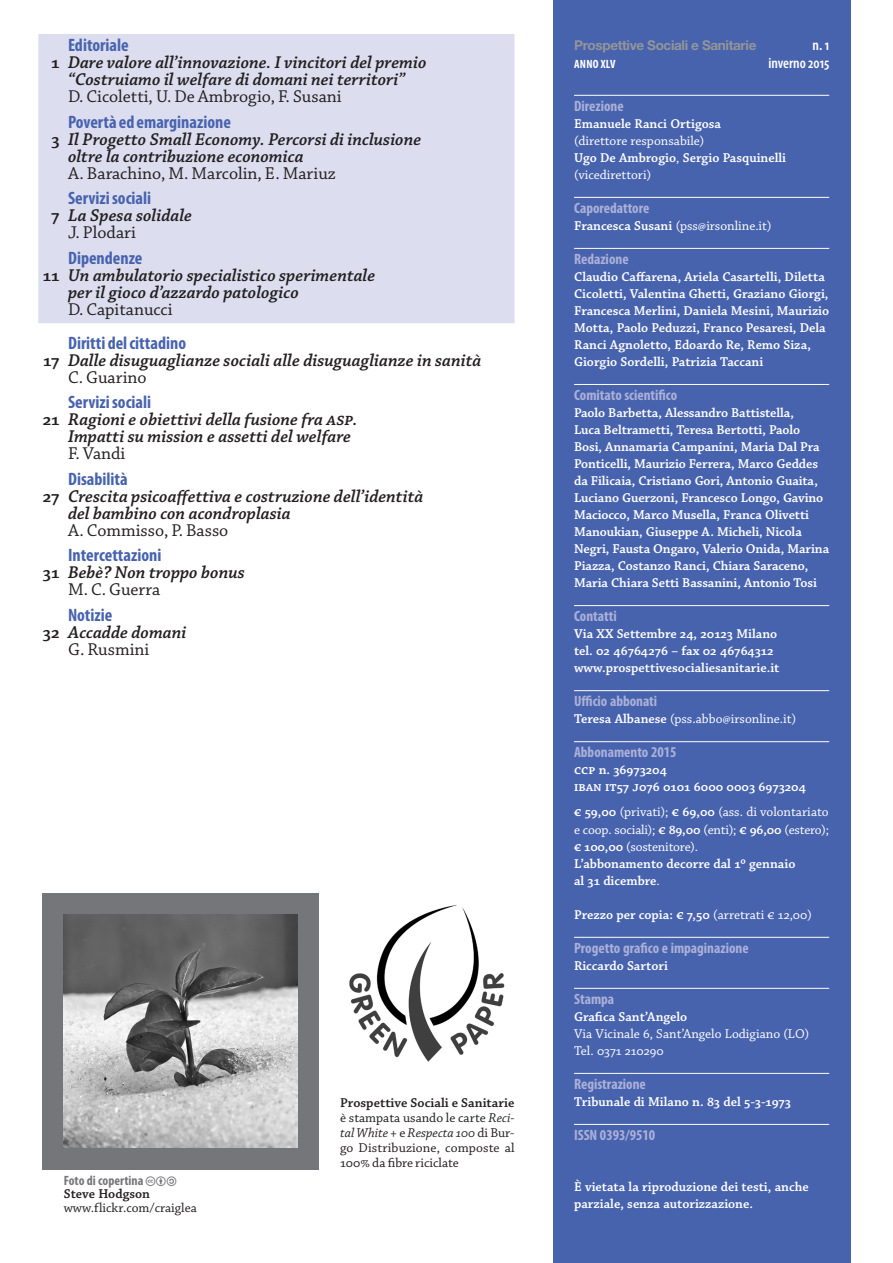
<style>
.page{position:relative;width:893px;height:1263px;background:#fff}
.page>*{position:absolute;margin:0;border:0;box-sizing:border-box;transform-origin:0 0}
.t1{font:italic 600 18px/17px "Chaparral Pro";color:#231f20}
.t2{font:700 condensed 18px "Myriad Pro";color:#4863ae}
.t3{font:18px "Chaparral Pro";color:#231f20}
.t4{font:700 condensed 15px "Myriad Pro";color:#abb0d8}
.t5{font:600 condensed 15px "Myriad Pro";color:#fff}
.t6{font:600 13.5px/17px "Chaparral Pro";color:#fff}
.t7{font:13.5px/17px "Chaparral Pro";color:#fff}
.t8{font:13.5px/15px "Chaparral Pro";color:#231f20;text-align:justify}
.t9{font:700 13.5px "Helvetica Neue LT Pro";letter-spacing:-.025em;color:#939598}
.t10{font:700 condensed 13.5px "Myriad Pro";color:#757679}
.t11{font:600 13.5px "Chaparral Pro";color:#231f20}
.t12{font:700 condensed 12px "Myriad Pro";letter-spacing:.02em;color:#fff}
.s1{font-style:normal}
.s2{font-weight:400;font-style:normal}
.s3{font-weight:600}
.s4{font-style:italic}
.s5{font-weight:400}
</style>
<div class="page">
<div style="left:553px;top:0;width:297px;height:1263px;background:#4863ae"></div>
<hr style="left:574px;top:95px;width:255px;height:1px;background:#fff">
<hr style="left:574px;top:197px;width:255px;height:1px;background:#fff">
<hr style="left:574px;top:248px;width:255px;height:1px;background:#fff">
<hr style="left:574px;top:384px;width:255px;height:1px;background:#fff">
<hr style="left:574px;top:605px;width:255px;height:1px;background:#fff">
<hr style="left:574px;top:690px;width:255px;height:1px;background:#fff">
<hr style="left:574px;top:741px;width:255px;height:1px;background:#fff">
<hr style="left:574px;top:937px;width:255px;height:1px;background:#fff">
<hr style="left:574px;top:988px;width:255px;height:1px;background:#fff">
<hr style="left:574px;top:1073px;width:255px;height:1px;background:#fff">
<hr style="left:574px;top:1124px;width:255px;height:1px;background:#fff">
<div style="left:43px;top:893px;width:276px;height:276px;background:#757679"></div>
<img style="left:64px;top:914px;width:233px;height:233px">
<img style="left:349px;top:905px;width:156px;height:157px">
<svg style="left:38px;top:34px;width:476px;height:289px;background:#dcdeef"></svg>
<h1 class="t2" style="left:68px;top:34px;width:62px">Editoriale</h1>
<h1 class="t1" style="left:51px;top:55px;width:377px;text-align:center"><span class="s1">1</span> Dare valore all’innovazione. I vincitori del premio “Costruiamo il welfare di domani nei territori”</h1>
<h1 class="t3" style="left:68px;top:86px;width:275px">D. Cicoletti, U. De Ambrogio, F. Susani</h1>
<h1 class="t2" style="left:68px;top:110px;width:164px">Povertà ed emarginazione</h1>
<h1 class="t1" style="left:68px;top:131px;width:355px;text-indent:-17px"><span class="s1">3</span> Il Progetto Small Economy. Percorsi di inclusione oltre la contribuzione economica</h1>
<h1 class="t3" style="left:68px;top:163px;width:269px">A. Barachino, M. Marcolin, E. Mariuz</h1>
<h1 class="t2" style="left:68px;top:187px;width:85px">Servizi sociali</h1>
<h1 class="t1" style="left:68px;top:208px;width:125px;text-indent:-17px"><span class="s1">7</span> La Spesa solidale<br><span class="s2">J. Plodari</span></h1>
<h1 class="t2" style="left:68px;top:246px;width:76px">Dipendenze</h1>
<h1 class="t1" style="left:68px;top:267px;width:309px;text-indent:-25px"><span class="s1">11</span> Un ambulatorio specialistico sperimentale per il gioco d’azzardo patologico</h1>
<h1 class="t3" style="left:68px;top:299px;width:106px">D. Capitanucci</h1>
<h1 class="t2" style="left:68px;top:331px;width:120px">Diritti del cittadino</h1>
<h1 class="t1" style="left:68px;top:352px;width:415px;text-indent:-25px"><span class="s1">17</span> Dalle disuguaglianze sociali alle disuguaglianze in sanità<br><span class="s2">C. Guarino</span></h1>
<h1 class="t2" style="left:68px;top:391px;width:85px">Servizi sociali</h1>
<h1 class="t1" style="left:68px;top:412px;width:291px;text-indent:-25px"><span class="s1">21</span> Ragioni e obiettivi della fusione fra ASP.<br>Impatti su mission e assetti del welfare</h1>
<h1 class="t3" style="left:68px;top:444px;width:59px">F. Vandi</h1>
<h1 class="t2" style="left:68px;top:467px;width:61px">Disabilità</h1>
<h1 class="t1" style="left:68px;top:488px;width:357px;text-indent:-25px"><span class="s1">27</span> Crescita psicoaffettiva e costruzione dell’identità del bambino con acondroplasia</h1>
<h1 class="t3" style="left:68px;top:520px;width:162px">A. Commisso, P. Basso</h1>
<h1 class="t2" style="left:68px;top:544px;width:95px">Intercettazioni</h1>
<h1 class="t1" style="left:68px;top:565px;width:178px;text-indent:-25px"><span class="s1">31</span> Bebè? Non troppo bonus<br><span class="s2">M. C. Guerra</span></h1>
<h1 class="t2" style="left:68px;top:604px;width:46px">Notizie</h1>
<h1 class="t1" style="left:68px;top:624px;width:120px;text-indent:-25px"><span class="s1">32</span> Accadde domani<br><span class="s2">G. Rusmini</span></h1>
<p class="t10" style="left:64px;top:1172px;width:81px">Foto di copertina</p>
<p class="t11" style="left:64px;top:1186px;width:88px">Steve Hodgson</p>
<p class="t8" style="left:64px;top:1201px;width:135px">www.flickr.com/craiglea</p>
<p class="t8" style="left:340px;top:1096px;width:176px"><span class="s3">Prospettive Sociali e Sanitarie </span>è stampata usando le carte <span class="s4">Reci&shy;tal White +</span> e <span class="s4">Respecta 100</span> di Bur&shy;go Distribuzione, composte al 100% da fibre riciclate</p>
<p class="t9" style="left:574px;top:36px;width:184px">Prospettive Sociali e Sanitarie</p>
<p class="t5" style="left:813px;top:36px;width:18px">n. 1</p>
<p class="t12" style="left:574px;top:56px;width:43px">anno xlV</p>
<p class="t5" style="left:768px;top:54px;width:62px">inverno 2015</p>
<p class="t4" style="left:574px;top:96px;width:51px">Direzione</p>
<p class="t6" style="left:574px;top:115px;width:148px">Emanuele Ranci Ortigosa</p>
<p class="t7" style="left:574px;top:132px;width:214px">(direttore responsabile)<br><span class="s3">Ugo De Ambrogio</span>, <span class="s3">Sergio Pasquinelli </span>(vicedirettori)</p>
<p class="t4" style="left:574px;top:198px;width:77px">Caporedattore</p>
<p class="t7" style="left:574px;top:217px;width:199px"><span class="s3">Francesca Susani</span> (pss@irsonline.it)</p>
<p class="t4" style="left:574px;top:249px;width:56px">Redazione</p>
<p class="t6" style="left:574px;top:268px;width:257px">Claudio Caffarena, Ariela Casartelli, Diletta Cicoletti, Valentina Ghetti, Graziano Giorgi, Francesca Merlini, Daniela Mesini, Maurizio Motta, Paolo Peduzzi, Franco Pesaresi, Dela Ranci Agnoletto, Edoardo Re, Remo Siza, Giorgio Sordelli, Patrizia Taccani</p>
<p class="t4" style="left:574px;top:385px;width:105px">Comitato scientifico</p>
<p class="t6" style="left:574px;top:404px;width:257px">Paolo Barbetta, Alessandro Battistella,<br>Luca Beltrametti, Teresa Bertotti, Paolo Bosi, Annamaria Campanini, Maria Dal Pra Ponticelli, Maurizio Ferrera, Marco Geddes da Filicaia, Cristiano Gori, Antonio Guaita, Luciano Guerzoni, Francesco Longo, Gavino Maciocco, Marco Musella, Franca Olivetti Manoukian, Giuseppe A. Micheli, Nicola Negri, Fausta Ongaro, Valerio Onida, Marina Piazza, Costanzo Ranci, Chiara Saraceno, Maria Chiara Setti Bassanini, Antonio Tosi</p>
<p class="t4" style="left:574px;top:606px;width:44px">Contatti</p>
<p class="t6" style="left:574px;top:625px;width:207px">Via XX Settembre 24, 20123 Milano tel. 02 46764276 – fax 02 46764312 www.prospettivesocialiesanitarie.it</p>
<p class="t4" style="left:574px;top:691px;width:85px">Ufficio abbonati</p>
<p class="t7" style="left:574px;top:711px;width:224px"><span class="s3">Teresa Albanese</span> (pss.abbo@irsonline.it)</p>
<p class="t4" style="left:574px;top:742px;width:104px">Abbonamento 2015</p>
<p class="t6" style="left:574px;top:762px;width:233px">ccp n. 36973204<br>IBAN IT57 J076 0101 6000 0003 6973204</p>
<p class="t6" style="left:574px;top:804px;width:257px">€ 59,00 <span class="s5">(privati);</span> € 69,00 <span class="s5">(ass. di volontariato e coop. sociali);</span> € 89,00 <span class="s5">(enti);</span> € 96,00 <span class="s5">(estero); </span>€ 100,00 <span class="s5">(sostenitore).<br></span>L’abbonamento decorre dal 1º gennaio<br>al 31 dicembre<span class="s5">.</span></p>
<p class="t6" style="left:574px;top:906px;width:239px">Prezzo per copia: € 7,50 <span class="s5">(arretrati € 12,00)</span></p>
<p class="t4" style="left:574px;top:938px;width:176px">Progetto grafico e impaginazione</p>
<p class="t6" style="left:574px;top:957px;width:95px">Riccardo Sartori</p>
<p class="t4" style="left:574px;top:989px;width:42px">Stampa</p>
<p class="t6" style="left:574px;top:1008px;width:115px">Grafica Sant’Angelo</p>
<p class="t7" style="left:574px;top:1025px;width:237px">Via Vicinale 6, Sant’Angelo Lodigiano (LO)<br>Tel. 0371 210290</p>
<p class="t4" style="left:574px;top:1074px;width:73px">Registrazione</p>
<p class="t6" style="left:574px;top:1093px;width:218px">Tribunale di Milano n. 83 del 5-3-1973</p>
<p class="t4" style="left:574px;top:1125px;width:83px">ISSN 0393/9510</p>
<p class="t6" style="left:574px;top:1178px;width:236px">È vietata la riproduzione dei testi, anche parziale, senza autorizzazione.</p>
</div>
